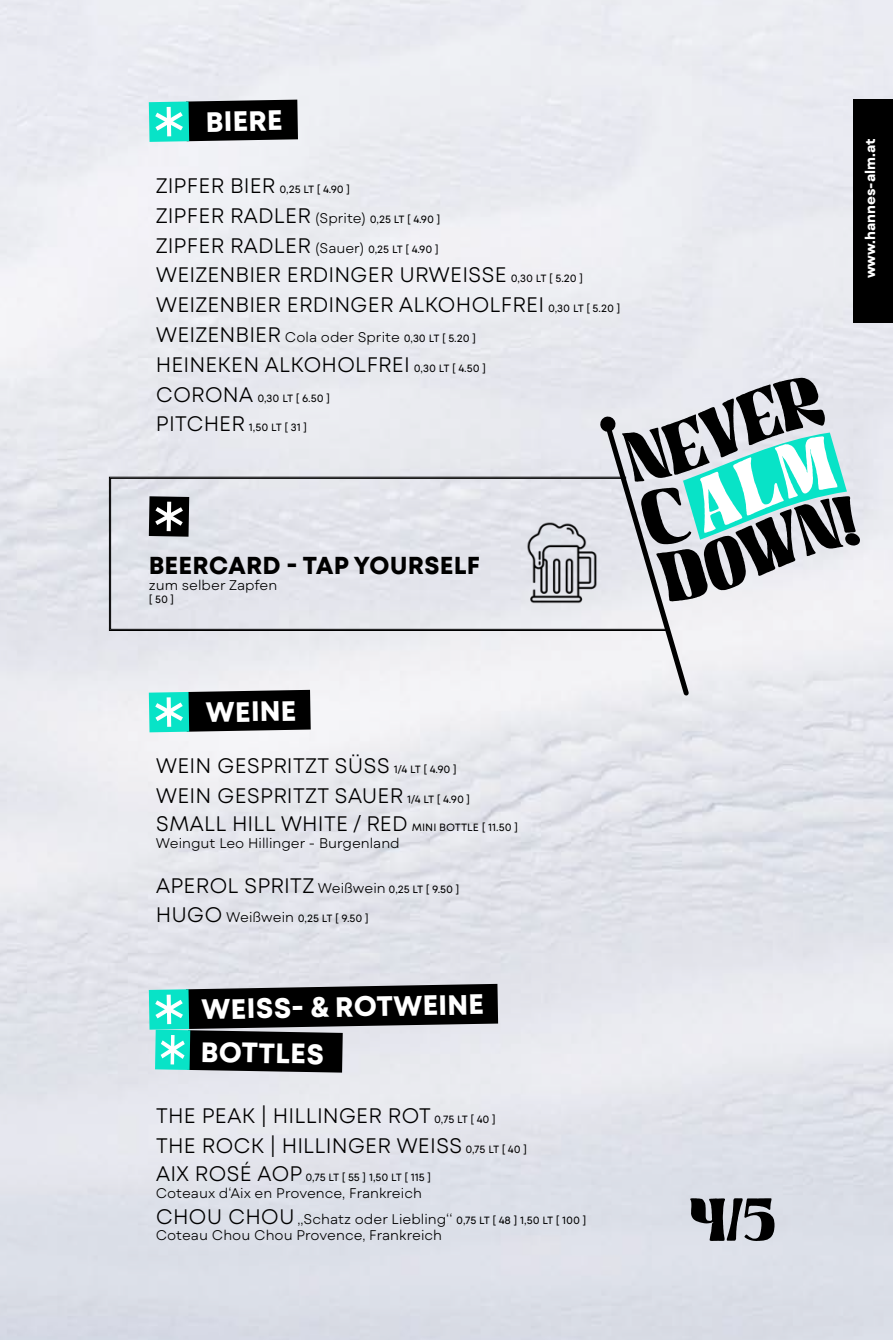
<style>
.page{position:relative;width:893px;height:1340px;background:#fff}
.page>*{position:absolute;margin:0;border:0;box-sizing:border-box;transform-origin:0 0}
.t1{font:70px "Great Mammoth";color:#000}
.t2{font:28px "Mont Blanc Var";color:#fff}
.t3{font:24.5px "Mont Blanc Var";color:#000}
.t4{font:21px/29.8px "Mont Blanc Var";color:#000}
.t5{font:14px/25.9px "Mont Blanc Var";color:#000}
.t6{font:700 14px "Mont Blanc";color:#fff}
.t7{font:10.5px "Mont Blanc Var";color:#000}
.s1{font-size:21px}
.s2{font-size:14px}
.s3{font-size:10.5px}
</style>
<div class="page">
<img style="left:0;top:0;width:893px;height:1339px">
<svg style="left:109px;top:476px;width:490px;height:155px;background:#dbdde3"></svg>
<svg style="left:149px;top:100px;width:149px;height:42px;background:#1c4843"></svg>
<svg style="left:149px;top:690px;width:162px;height:42px;background:#1b443f"></svg>
<svg style="left:149px;top:983px;width:349px;height:89px;background:#4d5e5e"></svg>
<svg style="left:149px;top:496px;width:40px;height:40px"></svg>
<svg style="left:599px;top:378px;width:261px;height:321px"></svg>
<div style="left:853px;top:99px;width:40px;height:223px;background:#000"></div>
<img style="left:520px;top:521px;width:83px;height:83px">
<h2 class="t2" style="left:205px;top:104px;width:79px;rotate:-1deg">BIERE</h2>
<p class="t7" style="left:156px;top:183px;width:196px"><span class="s1">ZIPFER BIER</span> 0,25 LT [ 4.90 ]</p>
<p class="t4" style="left:156px;top:201px;width:466px">ZIPFER RADLER <span class="s2">(Sprite)</span> <span class="s3">0,25 LT [ 4.90 ]<br></span>ZIPFER RADLER <span class="s2">(Sauer)</span> <span class="s3">0,25 LT [ 4.90 ]<br></span>WEIZENBIER ERDINGER URWEISSE <span class="s3">0,30 LT [ 5.20 ] </span>WEIZENBIER ERDINGER ALKOHOLFREI <span class="s3">0,30 LT [ 5.20 ]</span></p>
<p class="t5" style="left:156px;top:324px;width:322px"><span class="s1">WEIZENBIER</span> Cola oder Sprite <span class="s3">0,30 LT [ 5.20 ]</span></p>
<p class="t4" style="left:156px;top:350px;width:332px">HEINEKEN ALKOHOLFREI <span class="s3">0,30 LT [ 4.50 ]</span></p>
<p class="t7" style="left:156px;top:391px;width:176px"><span class="s1">CORONA</span> 0,30 LT [ 6.50 ]</p>
<p class="t7" style="left:156px;top:421px;width:153px"><span class="s1">PITCHER</span> 1,50 LT [ 31 ]</p>
<p class="t3" style="left:149px;top:550px;width:333px">BEERCARD - TAP YOURSELF</p>
<p class="t5" style="left:149px;top:573px;width:130px">zum selber Zapfen</p>
<p class="t7" style="left:149px;top:593px;width:27px">[ 50 ]</p>
<h2 class="t2" style="left:205px;top:695px;width:93px;rotate:-1deg">WEINE</h2>
<p class="t4" style="left:156px;top:751px;width:316px">WEIN GESPRITZT SÜSS <span class="s3">1/4 LT [ 4.90 ]<br></span>WEIN GESPRITZT SAUER <span class="s3">1/4 LT [ 4.90 ]</span></p>
<p class="t4" style="left:156px;top:809px;width:364px">SMALL HILL WHITE / RED <span class="s3">MINI BOTTLE [ 11.50 ]</span></p>
<p class="t5" style="left:156px;top:830px;width:245px">Weingut Leo Hillinger - Burgenland</p>
<p class="t4" style="left:156px;top:870px;width:305px">APEROL SPRITZ <span class="s2">Weißwein</span> <span class="s3">0,25 LT [ 9.50 ]</span></p>
<p class="t7" style="left:156px;top:912px;width:214px"><span class="s1">HUGO</span> <span class="s2">Weißwein</span> 0,25 LT [ 9.50 ]</p>
<h2 class="t2" style="left:201px;top:992px;width:284px;rotate:-1deg">WEISS- &amp; ROTWEINE</h2>
<h2 class="t2" style="left:201px;top:1034px;width:125px;rotate:1deg">BOTTLES</h2>
<p class="t4" style="left:156px;top:1101px;width:373px">THE PEAK | HILLINGER ROT <span class="s3">0,75 LT [ 40 ]<br></span>THE ROCK | HILLINGER WEISS <span class="s3">0,75 LT [ 40 ]</span></p>
<p class="t7" style="left:156px;top:1170px;width:277px"><span class="s1">AIX ROSÉ AOP</span> 0,75 LT [ 55 ] 1,50 LT [ 115 ]</p>
<p class="t5" style="left:156px;top:1180px;width:432px">Coteaux d‘Aix en Provence, Frankreich<br><span class="s1">CHOU CHOU</span> ,,Schatz oder Liebling‘‘ <span class="s3">0,75 LT [ 48 ] 1,50 LT [ 100 ]</span></p>
<p class="t5" style="left:156px;top:1222px;width:288px">Coteau Chou Chou Provence, Frankreich</p>
<h1 class="t1" style="left:690px;top:1183px;width:88px">4/5</h1>
<p class="t6" style="left:861px;top:278px;width:142px;rotate:-90deg">www.hannes-alm.at</p>
</div>
